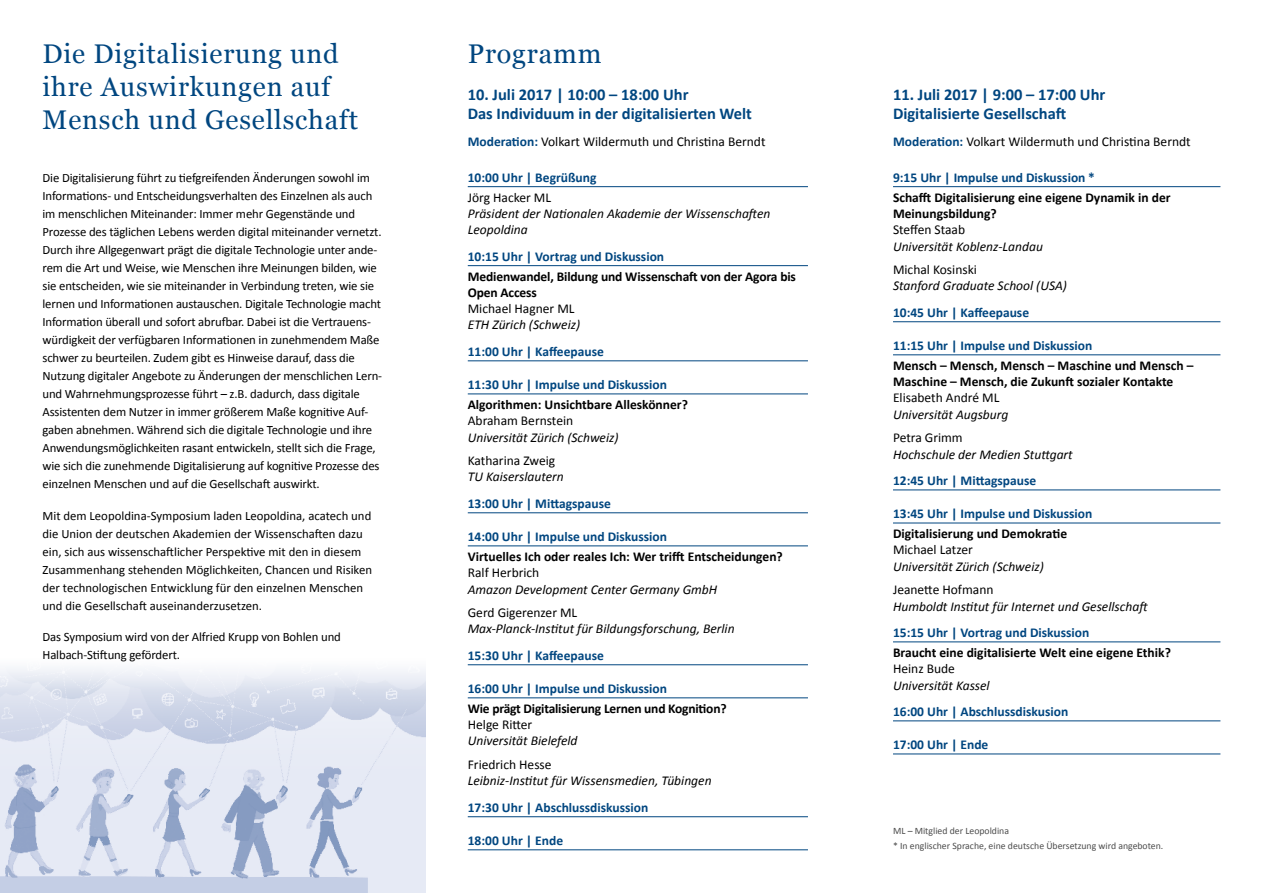
<style>
.page{position:relative;width:1263px;height:893px;background:#fff}
.page>*{position:absolute;margin:0;border:0;box-sizing:border-box;transform-origin:0 0}
.t1{font:27px/33px "Georgia";letter-spacing:.03em;color:#004680}
.t2{font:700 16.5px/19.2px "Calibri";color:#004680}
.t3{font:italic 13.5px/16.2px "Calibri";color:#000}
.t4{font:700 13.5px "Calibri";color:#004680}
.t5{font:700 13.5px/16.2px "Calibri";color:#000}
.t6{font:13.5px "Calibri";color:#000}
.t7{font:12.75px/18px "Calibri";letter-spacing:-.01em;color:#000}
.t8{font:9.75px/15px "Calibri";color:#4c4c4c}
.s1{font-weight:700;color:#004680}
</style>
<div class="page">
<img style="left:0;top:668px;width:425px;height:225px">
<hr style="left:468px;top:186px;width:340px;height:1px;background:#004680">
<hr style="left:468px;top:265px;width:340px;height:1px;background:#004680">
<hr style="left:468px;top:360px;width:340px;height:1px;background:#004680">
<hr style="left:468px;top:394px;width:340px;height:1px;background:#004680">
<hr style="left:468px;top:512px;width:340px;height:1px;background:#004680">
<hr style="left:468px;top:545px;width:340px;height:1px;background:#004680">
<hr style="left:468px;top:664px;width:340px;height:1px;background:#004680">
<hr style="left:468px;top:697px;width:340px;height:1px;background:#004680">
<hr style="left:468px;top:816px;width:340px;height:1px;background:#004680">
<hr style="left:468px;top:849px;width:340px;height:1px;background:#004680">
<hr style="left:893px;top:186px;width:327px;height:1px;background:#004680">
<hr style="left:893px;top:321px;width:327px;height:1px;background:#004680">
<hr style="left:893px;top:354px;width:327px;height:1px;background:#004680">
<hr style="left:893px;top:490px;width:327px;height:1px;background:#004680">
<hr style="left:893px;top:523px;width:327px;height:1px;background:#004680">
<hr style="left:893px;top:641px;width:327px;height:1px;background:#004680">
<hr style="left:893px;top:720px;width:327px;height:1px;background:#004680">
<hr style="left:893px;top:754px;width:327px;height:1px;background:#004680">
<h1 class="t1" style="left:43px;top:36px;width:317px">Die Digitalisierung und ihre Auswirkungen auf<br>Mensch und Gesellschaft</h1>
<p class="t7" style="left:43px;top:169px;width:341px">Die Digitalisierung führt zu tiefgreifenden Änderungen sowohl im Informations- und Entscheidungsverhalten des Einzelnen als auch im menschlichen Miteinander: Immer mehr Gegenstände und Prozesse des täglichen Lebens werden digital miteinander vernetzt.<br>Durch ihre Allgegenwart prägt die digitale Technologie unter ande&shy;rem die Art und Weise, wie Menschen ihre Meinungen bilden, wie sie entscheiden, wie sie miteinander in Verbindung treten, wie sie lernen und Informationen austauschen. Digitale Technologie macht Information überall und sofort abrufbar. Dabei ist die Vertrauens&shy;würdigkeit der verfügbaren Informationen in zunehmendem Maße schwer zu beurteilen. Zudem gibt es Hinweise darauf, dass die Nutzung digitaler Angebote zu Änderungen der menschlichen Lern&shy;und Wahrnehmungsprozesse führt – z.B. dadurch, dass digitale Assistenten dem Nutzer in immer größerem Maße kognitive Auf&shy;gaben abnehmen. Während sich die digitale Technologie und ihre Anwendungsmöglichkeiten rasant entwickeln, stellt sich die Frage, wie sich die zunehmende Digitalisierung auf kognitive Prozesse des einzelnen Menschen und auf die Gesellschaft auswirkt.</p>
<p class="t7" style="left:43px;top:506px;width:331px">Mit dem Leopoldina-Symposium laden Leopoldina, acatech und die Union der deutschen Akademien der Wissenschaften dazu ein, sich aus wissenschaftlicher Perspektive mit den in diesem Zusammenhang stehenden Möglichkeiten, Chancen und Risiken der technologischen Entwicklung für den einzelnen Menschen und die Gesellschaft auseinanderzusetzen.</p>
<p class="t7" style="left:43px;top:628px;width:300px">Das Symposium wird von der Alfried Krupp von Bohlen und<br>Halbach-Stiftung gefördert.</p>
<h1 class="t1" style="left:468px;top:36px;width:135px">Programm</h1>
<p class="t2" style="left:468px;top:85px;width:286px">10. Juli 2017 | 10:00 – 18:00 Uhr<br>Das Individuum in der digitalisierten Welt</p>
<p class="t6" style="left:468px;top:133px;width:299px"><span class="s1">Moderation:</span> Volkart Wildermuth und Christina Berndt</p>
<p class="t4" style="left:468px;top:169px;width:130px">10:00 Uhr | Begrüßung</p>
<p class="t6" style="left:468px;top:189px;width:85px">Jörg Hacker ML</p>
<p class="t3" style="left:468px;top:205px;width:304px">Präsident der Nationalen Akademie der Wissenschaften<br>Leopoldina</p>
<p class="t4" style="left:468px;top:248px;width:198px">10:15 Uhr | Vortrag und Diskussion</p>
<p class="t5" style="left:468px;top:268px;width:330px">Medienwandel, Bildung und Wissenschaft von der Agora bis<br>Open Access</p>
<p class="t6" style="left:468px;top:300px;width:108px">Michael Hagner ML</p>
<p class="t3" style="left:468px;top:316px;width:114px">ETH Zürich (Schweiz)</p>
<p class="t4" style="left:468px;top:343px;width:138px">11:00 Uhr | Kaffeepause</p>
<p class="t4" style="left:468px;top:376px;width:201px">11:30 Uhr | Impulse und Diskussion</p>
<p class="t5" style="left:468px;top:397px;width:222px">Algorithmen: Unsichtbare Alleskönner?</p>
<p class="t6" style="left:468px;top:412px;width:107px">Abraham Bernstein</p>
<p class="t3" style="left:468px;top:428px;width:152px">Universität Zürich (Schweiz)</p>
<p class="t6" style="left:468px;top:452px;width:89px">Katharina Zweig</p>
<p class="t3" style="left:468px;top:468px;width:98px">TU Kaiserslautern</p>
<p class="t4" style="left:468px;top:495px;width:145px">13:00 Uhr | Mittagspause</p>
<p class="t4" style="left:468px;top:528px;width:201px">14:00 Uhr | Impulse und Diskussion</p>
<p class="t5" style="left:468px;top:548px;width:317px">Virtuelles Ich oder reales Ich: Wer trifft Entscheidungen?</p>
<p class="t6" style="left:468px;top:564px;width:73px">Ralf Herbrich</p>
<p class="t3" style="left:468px;top:580px;width:251px">Amazon Development Center Germany GmbH</p>
<p class="t6" style="left:468px;top:604px;width:111px">Gerd Gigerenzer ML</p>
<p class="t3" style="left:468px;top:620px;width:268px">Max-Planck-Institut für Bildungsforschung, Berlin</p>
<p class="t4" style="left:468px;top:647px;width:138px">15:30 Uhr | Kaffeepause</p>
<p class="t4" style="left:468px;top:680px;width:201px">16:00 Uhr | Impulse und Diskussion</p>
<p class="t5" style="left:468px;top:700px;width:260px">Wie prägt Digitalisierung Lernen und Kognition?</p>
<p class="t6" style="left:468px;top:716px;width:66px">Helge Ritter</p>
<p class="t3" style="left:468px;top:732px;width:111px">Universität Bielefeld</p>
<p class="t6" style="left:468px;top:756px;width:85px">Friedrich Hesse</p>
<p class="t3" style="left:468px;top:772px;width:245px">Leibniz-Institut für Wissensmedien, Tübingen</p>
<p class="t4" style="left:468px;top:799px;width:182px">17:30 Uhr | Abschlussdiskussion</p>
<p class="t4" style="left:468px;top:832px;width:97px">18:00 Uhr | Ende</p>
<p class="t2" style="left:893px;top:85px;width:214px">11. Juli 2017 | 9:00 – 17:00 Uhr<br>Digitalisierte Gesellschaft</p>
<p class="t6" style="left:893px;top:133px;width:299px"><span class="s1">Moderation:</span> Volkart Wildermuth und Christina Berndt</p>
<p class="t4" style="left:893px;top:169px;width:203px">9:15 Uhr | Impulse und Diskussion *</p>
<p class="t5" style="left:893px;top:189px;width:279px">Schafft Digitalisierung eine eigene Dynamik in der<br>Meinungsbildung?</p>
<p class="t6" style="left:893px;top:221px;width:74px">Steffen Staab</p>
<p class="t3" style="left:893px;top:237px;width:151px">Universität Koblenz-Landau</p>
<p class="t6" style="left:893px;top:261px;width:85px">Michal Kosinski</p>
<p class="t3" style="left:893px;top:277px;width:175px">Stanford Graduate School (USA)</p>
<p class="t4" style="left:893px;top:304px;width:138px">10:45 Uhr | Kaffeepause</p>
<p class="t4" style="left:893px;top:337px;width:201px">11:15 Uhr | Impulse und Diskussion</p>
<p class="t5" style="left:893px;top:357px;width:302px">Mensch – Mensch, Mensch – Maschine und Mensch –<br>Maschine – Mensch, die Zukunft sozialer Kontakte</p>
<p class="t6" style="left:893px;top:389px;width:108px">Elisabeth André ML</p>
<p class="t3" style="left:893px;top:406px;width:117px">Universität Augsburg</p>
<p class="t6" style="left:893px;top:429px;width:71px">Petra Grimm</p>
<p class="t3" style="left:893px;top:445px;width:181px">Hochschule der Medien Stuttgart</p>
<p class="t4" style="left:893px;top:472px;width:145px">12:45 Uhr | Mittagspause</p>
<p class="t4" style="left:893px;top:505px;width:201px">13:45 Uhr | Impulse und Diskussion</p>
<p class="t5" style="left:893px;top:526px;width:176px">Digitalisierung und Demokratie</p>
<p class="t6" style="left:893px;top:541px;width:81px">Michael Latzer</p>
<p class="t3" style="left:893px;top:558px;width:152px">Universität Zürich (Schweiz)</p>
<p class="t6" style="left:893px;top:581px;width:102px">Jeanette Hofmann</p>
<p class="t3" style="left:893px;top:597px;width:257px">Humboldt Institut für Internet und Gesellschaft</p>
<p class="t4" style="left:893px;top:624px;width:198px">15:15 Uhr | Vortrag und Diskussion</p>
<p class="t5" style="left:893px;top:644px;width:279px">Braucht eine digitalisierte Welt eine eigene Ethik?</p>
<p class="t6" style="left:893px;top:660px;width:63px">Heinz Bude</p>
<p class="t3" style="left:893px;top:676px;width:98px">Universität Kassel</p>
<p class="t4" style="left:893px;top:703px;width:177px">16:00 Uhr | Abschlussdiskusion</p>
<p class="t4" style="left:893px;top:736px;width:97px">17:00 Uhr | Ende</p>
<p class="t8" style="left:893px;top:823px;width:272px">ML – Mitglied der Leopoldina<br>* In englischer Sprache, eine deutsche Übersetzung wird angeboten.</p>
</div>
